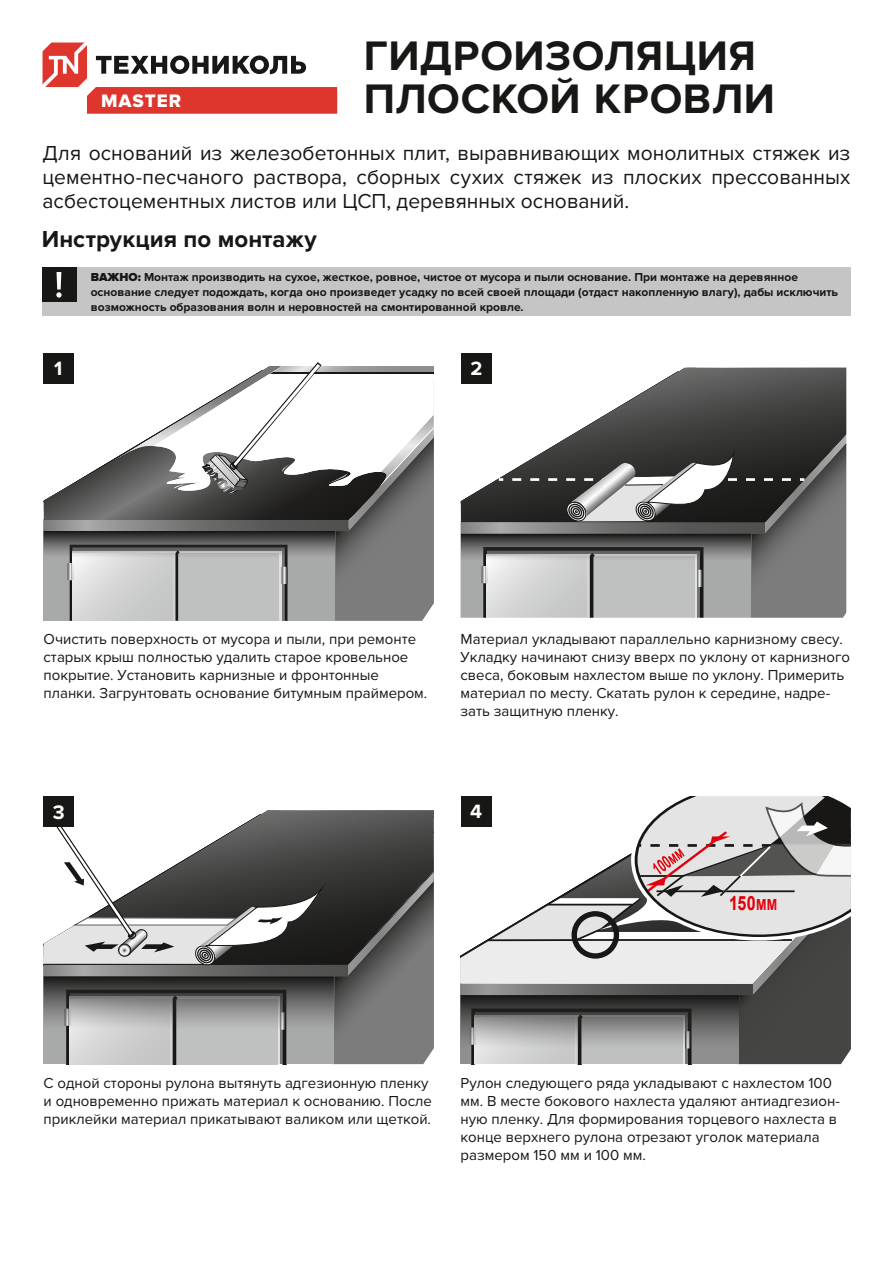
<style>
.page{position:relative;width:893px;height:1263px;background:#fff}
.page>*{position:absolute;margin:0;border:0;box-sizing:border-box;transform-origin:0 0}
.t1{font:700 42.75px/43.2px "Proxima Nova";letter-spacing:.01em;color:#171715}
.t2{font:700 24px "Proxima Nova";color:#171715}
.t3{font:21px/24px "Proxima Nova";color:#171715;text-align:justify}
.t4{font:700 20.25px "Proxima Nova";color:#fff}
.t5{font:700 19.95px "Proxima Nova";color:#fff}
.t6{font:700 19.65px "Arial";color:#e2000a;scale:.82 1}
.t7{font:18.75px "Proxima Nova Extrabld";letter-spacing:.05em;color:#fff}
.t8{font:15px/18px "Proxima Nova";color:#171715}
.t9{font:700 12px/15px "Proxima Nova";color:#171715}
.s1{font-weight:900}
.s2{font-size:15.3px}
</style>
<div class="page">
<svg style="left:461px;top:796px;width:390px;height:268px"></svg>
<svg style="left:44px;top:810px;width:390px;height:254px"></svg>
<svg style="left:44px;top:362px;width:390px;height:259px"></svg>
<img style="left:204px;top:466px;width:33px;height:27px">
<div style="left:461px;top:796px;width:30px;height:31px;background:#171715"></div>
<div style="left:43px;top:796px;width:31px;height:31px;background:#171715"></div>
<svg style="left:460px;top:367px;width:387px;height:251px"></svg>
<div style="left:461px;top:353px;width:31px;height:30px;background:#171715"></div>
<div style="left:43px;top:353px;width:30px;height:31px;background:#171715"></div>
<div style="left:43px;top:267px;width:808px;height:49px;background:#c5c5c6"></div>
<div style="left:43px;top:268px;width:34px;height:34px;background:#171715"></div>
<svg style="left:56px;top:272px;width:6px;height:26px"></svg>
<svg style="left:43px;top:43px;width:294px;height:71px"></svg>
<h1 class="t1" style="left:364px;top:35px;width:413px">ГИДРОИЗОЛЯЦИЯ<br>ПЛОСКОЙ КРОВЛИ</h1>
<h3 class="t3" style="left:43px;top:142px;width:809px">Для оснований из железобетонных плит, выравнивающих монолитных стяжек из цементно-песчаного раствора, сборных сухих стяжек из плоских прессованных асбестоцементных листов или ЦСП, деревянных оснований.</h3>
<h2 class="t2" style="left:42px;top:227px;width:277px">Инструкция по монтажу</h2>
<p class="t7" style="left:101px;top:92px;width:81px">MASTER</p>
<p class="t9" style="left:91px;top:269px;width:749px"><span class="s1">ВАЖНО:</span> Монтаж производить на сухое, жесткое, ровное, чистое от мусора и пыли основание. При монтаже на деревянное основание следует подождать, когда оно произведет усадку по всей своей площади (отдаст накопленную влагу), дабы исключить возможность образования волн и неровностей на смонтированной кровле.</p>
<h3 class="t5" style="left:54px;top:359px;width:10px">1</h3>
<h3 class="t5" style="left:470px;top:358px;width:13px">2</h3>
<p class="t8" style="left:44px;top:630px;width:385px">Очистить поверхность от мусора и пыли, при ремонте старых крыш полностью удалить старое кровельное покрытие. Установить карнизные и фронтонные планки. Загрунтовать основание битумным праймером.</p>
<p class="t8" style="left:461px;top:630px;width:391px">Материал укладывают параллельно карнизному свесу.<br>Укладку начинают снизу вверх по уклону от карнизного свеса, боковым нахлестом выше по уклону. Примерить материал по месту. Скатать рулон к середине, надре&shy;зать защитную пленку.</p>
<h3 class="t4" style="left:53px;top:802px;width:13px">3</h3>
<h3 class="t5" style="left:470px;top:802px;width:13px">4</h3>
<h3 class="t6" style="left:729px;top:891px;width:60px">150<span class="s2">MM</span></h3>
<p class="t8" style="left:44px;top:1075px;width:390px">С одной стороны рулона вытянуть адгезионную пленку и одновременно прижать материал к основанию. После приклейки материал прикатывают валиком или щеткой.</p>
<p class="t8" style="left:461px;top:1075px;width:381px">Рулон следующего ряда укладывают с нахлестом 100 мм. В месте бокового нахлеста удаляют антиадгезион&shy;ную пленку. Для формирования торцевого нахлеста в конце верхнего рулона отрезают уголок материала размером 150 мм и 100 мм.</p>
</div>
